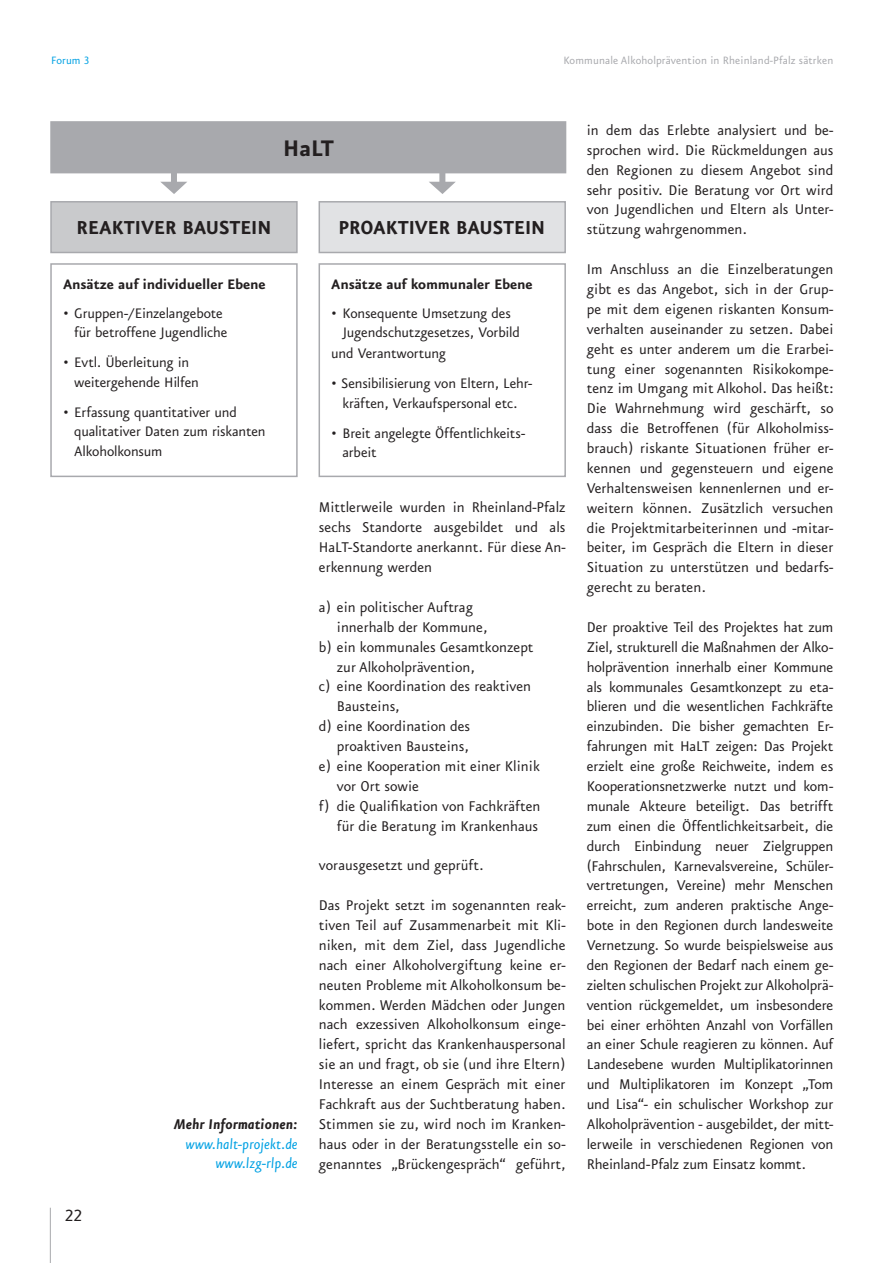
<style>
.page{position:relative;width:893px;height:1263px;background:#fff}
.page>*{position:absolute;margin:0;border:0;box-sizing:border-box;transform-origin:0 0}
.t1{font:700 27px "Eureka Sans OT";color:#231f20}
.t2{font:700 22.5px "Eureka Sans OT";letter-spacing:-.01em;color:#231f20}
.t3{font:19.5px "Eureka Sans OT";color:#231f20}
.t4{font:16.8px/20px "Eureka Sans OT";color:#231f20;text-align:justify}
.t5{font:italic 16.8px/20px "Eureka Sans OT";color:#00a1e3;text-align:right}
.t6{font:italic 700 16.8px "Eureka Sans OT";color:#231f20}
.t7{font:16.5px/19.5px "Eureka Sans OT";letter-spacing:-.01em;color:#231f20}
.t8{font:700 16.5px "Eureka Sans OT";letter-spacing:-.01em;color:#231f20}
.t9{font:12.75px "Eureka Sans OT";letter-spacing:.01em;color:#a8a9ad}
.t10{font:12.75px "Eureka Sans OT";letter-spacing:.01em;color:#00a1e3}
</style>
<div class="page">
<hr style="left:50px;top:1208px;width:1px;height:55px;background:#a8a9ad">
<div style="left:50px;top:263px;width:248px;height:214px;background:#fff;border:2px solid #a8a9ad"></div>
<div style="left:319px;top:263px;width:247px;height:214px;background:#fff;border:2px solid #a8a9ad"></div>
<div style="left:50px;top:201px;width:248px;height:52px;background:#c9cacc;border:2px solid #a8a9ad"></div>
<div style="left:319px;top:201px;width:247px;height:52px;background:#e1e2e4;border:2px solid #a8a9ad"></div>
<div style="left:50px;top:121px;width:516px;height:52px;background:#a8a9ad;border:2px solid #a8a9ad"></div>
<svg style="left:161px;top:182px;width:26px;height:12px"></svg>
<svg style="left:429px;top:182px;width:27px;height:12px"></svg>
<div style="left:171px;top:172px;width:6px;height:14px;background:#a8a9ad"></div>
<div style="left:439px;top:172px;width:6px;height:14px;background:#a8a9ad"></div>
<p class="t10" style="left:51px;top:53px;width:40px">Forum 3</p>
<p class="t9" style="left:563px;top:53px;width:272px">Kommunale Alkoholprävention in Rheinland-Pfalz sätrken</p>
<h1 class="t1" style="left:283px;top:133px;width:52px">HaLT</h1>
<h2 class="t2" style="left:76px;top:215px;width:197px">REAKTIVER BAUSTEIN</h2>
<p class="t8" style="left:63px;top:275px;width:204px">Ansätze auf individueller Ebene</p>
<p class="t7" style="left:63px;top:303px;width:166px;text-align:right">• Gruppen-/Einzelangebote für betroffene Jugendliche</p>
<p class="t7" style="left:74px;top:353px;width:126px;text-indent:-11px">• Evtl. Überleitung in weitergehende Hilfen</p>
<p class="t7" style="left:74px;top:402px;width:193px;text-indent:-11px">• Erfassung quantitativer und qualitativer Daten zum riskanten<br>Alkoholkonsum</p>
<h2 class="t2" style="left:338px;top:215px;width:209px">PROAKTIVER BAUSTEIN</h2>
<p class="t8" style="left:331px;top:275px;width:203px">Ansätze auf kommunaler Ebene</p>
<p class="t7" style="left:343px;top:303px;width:179px;text-indent:-11px">• Konsequente Umsetzung des<br>Jugendschutzgesetzes, Vorbild</p>
<p class="t7" style="left:331px;top:344px;width:116px">und Verantwortung</p>
<p class="t7" style="left:331px;top:374px;width:203px;text-align:center">• Sensibilisierung von Eltern, Lehr&shy;kräften, Verkaufspersonal etc.</p>
<p class="t7" style="left:342px;top:423px;width:184px;text-indent:-11px">• Breit angelegte Öffentlichkeits&shy;arbeit</p>
<p class="t3" style="left:65px;top:1205px;width:19px">22</p>
<p class="t6" style="left:174px;top:1115px;width:125px">Mehr Informationen:</p>
<p class="t5" style="left:186px;top:1134px;width:114px">www.halt-projekt.de www.lzg-rlp.de</p>
<p class="t4" style="left:319px;top:498px;width:248px">Mittlerweile wurden in Rheinland-Pfalz sechs Standorte ausgebildet und als HaLT-Standorte anerkannt. Für diese An&shy;erkennung werden</p>
<p class="t4" style="left:319px;top:597px;width:156px">a) ein politischer Auftrag</p>
<p class="t4" style="left:337px;top:617px;width:152px">innerhalb der Kommune,</p>
<p class="t4" style="left:319px;top:637px;width:216px">b) ein kommunales Gesamtkonzept</p>
<p class="t4" style="left:337px;top:657px;width:139px">zur Alkoholprävention,</p>
<p class="t4" style="left:319px;top:677px;width:214px">c) eine Koordination des reaktiven</p>
<p class="t4" style="left:337px;top:697px;width:64px">Bausteins,</p>
<p class="t4" style="left:319px;top:717px;width:153px">d) eine Koordination des</p>
<p class="t4" style="left:337px;top:736px;width:134px">proaktiven Bausteins,</p>
<p class="t4" style="left:319px;top:756px;width:222px">e) eine Kooperation mit einer Klinik</p>
<p class="t4" style="left:337px;top:776px;width:84px">vor Ort sowie</p>
<p class="t4" style="left:319px;top:796px;width:223px">f) die Qualifikation von Fachkräften</p>
<p class="t4" style="left:337px;top:816px;width:203px">für die Beratung im Krankenhaus</p>
<p class="t4" style="left:319px;top:856px;width:166px">vorausgesetzt und geprüft.</p>
<p class="t4" style="left:319px;top:896px;width:248px">Das Projekt setzt im sogenannten reak&shy;tiven Teil auf Zusammenarbeit mit Kli&shy;niken, mit dem Ziel, dass Jugendliche nach einer Alkoholvergiftung keine er&shy;neuten Probleme mit Alkoholkonsum be&shy;kommen. Werden Mädchen oder Jungen nach exzessiven Alkoholkonsum einge&shy;liefert, spricht das Krankenhauspersonal sie an und fragt, ob sie (und ihre Eltern)<br>Interesse an einem Gespräch mit einer Fachkraft aus der Suchtberatung haben.<br>Stimmen sie zu, wird noch im Kranken&shy;haus oder in der Beratungsstelle ein so&shy;genanntes „Brückengespräch“ geführt,</p>
<p class="t4" style="left:587px;top:120px;width:248px">in dem das Erlebte analysiert und be&shy;sprochen wird. Die Rückmeldungen aus den Regionen zu diesem Angebot sind sehr positiv. Die Beratung vor Ort wird von Jugendlichen und Eltern als Unter&shy;stützung wahrgenommen.</p>
<p class="t4" style="left:587px;top:260px;width:248px">Im Anschluss an die Einzelberatungen gibt es das Angebot, sich in der Grup&shy;pe mit dem eigenen riskanten Konsum&shy;verhalten auseinander zu setzen. Dabei geht es unter anderem um die Erarbei&shy;tung einer sogenannten Risikokompe&shy;tenz im Umgang mit Alkohol. Das heißt:<br>Die Wahrnehmung wird geschärft, so dass die Betroffenen (für Alkoholmiss&shy;brauch) riskante Situationen früher er&shy;kennen und gegensteuern und eigene Verhaltensweisen kennenlernen und er&shy;weitern können. Zusätzlich versuchen die Projektmitarbeiterinnen und -mitar&shy;beiter, im Gespräch die Eltern in dieser Situation zu unterstützen und bedarfs&shy;gerecht zu beraten.</p>
<p class="t4" style="left:587px;top:617px;width:248px">Der proaktive Teil des Projektes hat zum Ziel, strukturell die Maßnahmen der Alko&shy;holprävention innerhalb einer Kommune als kommunales Gesamtkonzept zu eta&shy;blieren und die wesentlichen Fachkräfte einzubinden. Die bisher gemachten Er&shy;fahrungen mit HaLT zeigen: Das Projekt erzielt eine große Reichweite, indem es Kooperationsnetzwerke nutzt und kom&shy;munale Akteure beteiligt. Das betrifft zum einen die Öffentlichkeitsarbeit, die durch Einbindung neuer Zielgruppen (Fahrschulen, Karnevalsvereine, Schüler&shy;vertretungen, Vereine) mehr Menschen erreicht, zum anderen praktische Ange&shy;bote in den Regionen durch landesweite Vernetzung. So wurde beispielsweise aus den Regionen der Bedarf nach einem ge&shy;zielten schulischen Projekt zur Alkoholprä&shy;vention rückgemeldet, um insbesondere bei einer erhöhten Anzahl von Vorfällen an einer Schule reagieren zu können. Auf Landesebene wurden Multiplikatorinnen und Multiplikatoren im Konzept „Tom und Lisa“- ein schulischer Workshop zur Alkoholprävention - ausgebildet, der mitt&shy;lerweile in verschiedenen Regionen von Rheinland-Pfalz zum Einsatz kommt.</p>
</div>
